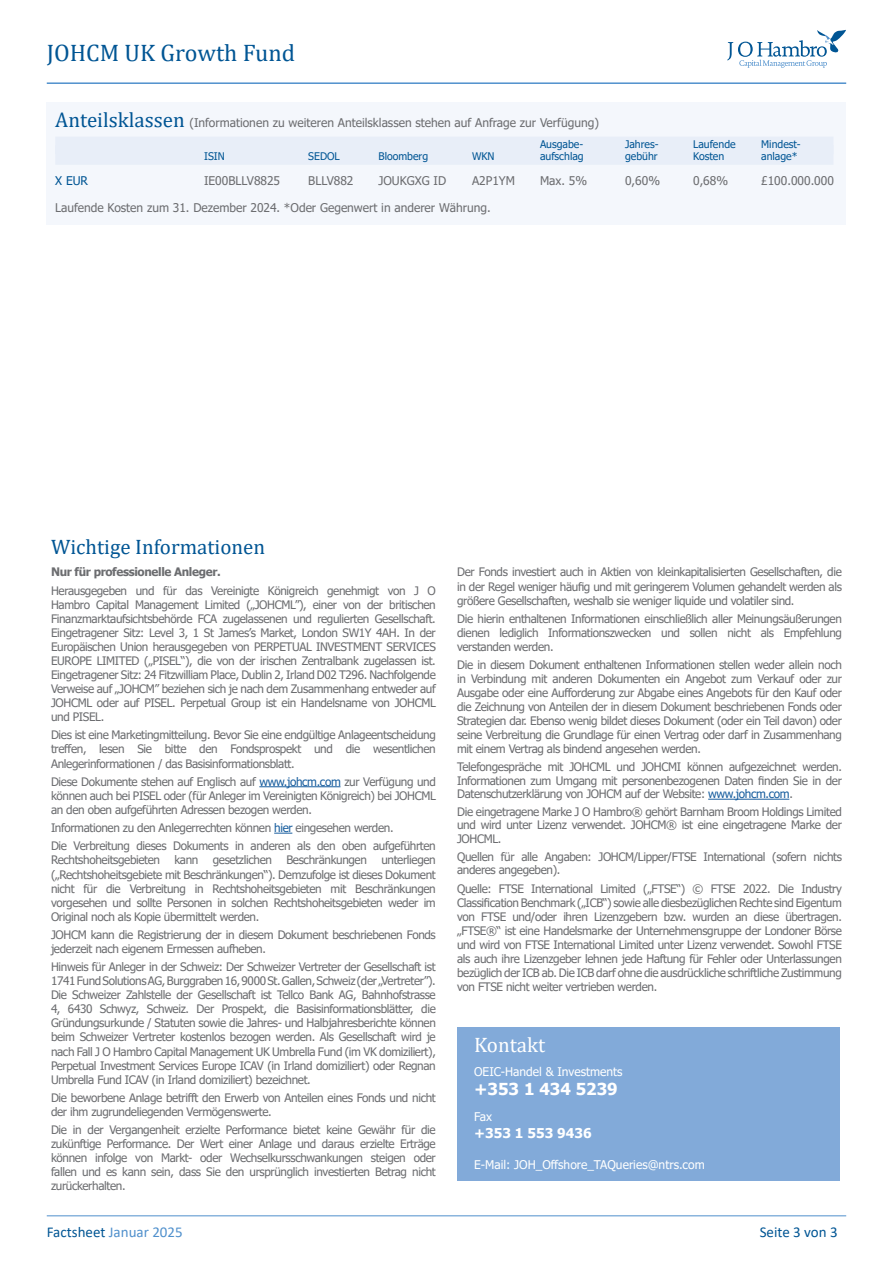
<style>
.page{position:relative;width:893px;height:1263px;background:#fff}
.page>*{position:absolute;margin:0;border:0;box-sizing:border-box;transform-origin:0 0}
.t1{font:24px "Cambria";color:#005594}
.t2{font:21px "Cambria";color:#005594}
.t3{font:21px "Cambria";color:#fff}
.t4{font:700 16.5px "Tahoma";color:#fff}
.t5{font:15px "Calibri";color:#5090cc}
.t6{font:15px "Calibri";color:#005594}
.t7{font:700 13.5px "Tahoma";color:#fff}
.t8{font:12px "Tahoma";color:#6c6d70}
.t9{font:12px "Tahoma";color:#fff}
.t10{font:12px "Tahoma";color:#005594}
.t11{font:11.7px/14.1px "Tahoma";letter-spacing:-.03em;color:#6c6d70;text-align:justify}
.t12{font:700 11.7px "Tahoma";letter-spacing:-.03em;color:#6c6d70}
.t13{font:10.5px "Tahoma";color:#005594}
.s1{font-family:"Cambria";font-size:21px;color:#005594}
.s2{color:#175d9e}
.s3{color:#005594}
</style>
<div class="page">
<hr style="left:47px;top:1215px;width:799px;height:1px;background:#5090cc">
<hr style="left:47px;top:82px;width:799px;height:2px;background:#5090cc">
<svg style="left:727px;top:30px;width:119px;height:38px"></svg>
<hr style="left:259px;top:786px;width:81px;height:1px;background:#175d9e">
<svg style="left:274px;top:833px;width:18px;height:1px"></svg>
<hr style="left:708px;top:799px;width:81px;height:1px;background:#175d9e">
<div style="left:457px;top:1027px;width:383px;height:154px;background:#82aad9"></div>
<div style="left:47px;top:102px;width:799px;height:123px;background:#f4f7fc"></div>
<div style="left:55px;top:137px;width:778px;height:17px;background:#e8eef8"></div>
<div style="left:55px;top:145px;width:778px;height:20px;background:#e8eef8"></div>
<h1 class="t1" style="left:47px;top:39px;width:250px">JOHCM UK Growth Fund</h1>
<p class="t8" style="left:55px;top:114px;width:545px"><span class="s1">Anteilsklassen</span> (Informationen zu weiteren Anteilsklassen stehen auf Anfrage zur Verfügung)</p>
<p class="t13" style="left:540px;top:137px;width:45px">Ausgabe-</p>
<p class="t13" style="left:625px;top:137px;width:35px">Jahres-</p>
<p class="t13" style="left:693px;top:137px;width:44px">Laufende</p>
<p class="t13" style="left:761px;top:137px;width:41px">Mindest-</p>
<p class="t13" style="left:204px;top:149px;width:22px">ISIN</p>
<p class="t13" style="left:308px;top:149px;width:33px">SEDOL</p>
<p class="t13" style="left:378px;top:149px;width:51px">Bloomberg</p>
<p class="t13" style="left:472px;top:149px;width:24px">WKN</p>
<p class="t13" style="left:540px;top:149px;width:45px">aufschlag</p>
<p class="t13" style="left:625px;top:149px;width:34px">gebühr</p>
<p class="t13" style="left:693px;top:149px;width:33px">Kosten</p>
<p class="t13" style="left:761px;top:149px;width:38px">anlage*</p>
<p class="t10" style="left:55px;top:172px;width:34px">X EUR</p>
<p class="t8" style="left:204px;top:172px;width:78px">IE00BLLV8825</p>
<p class="t8" style="left:308px;top:172px;width:47px">BLLV882</p>
<p class="t8" style="left:378px;top:172px;width:69px">JOUKGXG ID</p>
<p class="t8" style="left:472px;top:172px;width:45px">A2P1YM</p>
<p class="t8" style="left:540px;top:172px;width:49px">Max. 5%</p>
<p class="t8" style="left:625px;top:172px;width:37px">0,60%</p>
<p class="t8" style="left:693px;top:172px;width:37px">0,68%</p>
<p class="t8" style="left:761px;top:172px;width:74px">£100.000.000</p>
<p class="t8" style="left:55px;top:199px;width:437px">Laufende Kosten zum 31. Dezember 2024. *Oder Gegenwert in anderer Währung.</p>
<h2 class="t2" style="left:51px;top:534px;width:216px">Wichtige Informationen</h2>
<p class="t12" style="left:51px;top:564px;width:171px">Nur für professionelle Anleger.</p>
<p class="t11" style="left:51px;top:584px;width:386px">Herausgegeben und für das Vereinigte Königreich genehmigt von J O Hambro Capital Management Limited („JOHCML”), einer von der britischen Finanzmarktaufsichtsbehörde FCA zugelassenen und regulierten Gesellschaft.<br>Eingetragener Sitz: Level 3, 1 St James’s Market, London SW1Y 4AH. In der Europäischen Union herausgegeben von PERPETUAL INVESTMENT SERVICES EUROPE LIMITED („PISEL“), die von der irischen Zentralbank zugelassen ist.<br>Eingetragener Sitz: 24 Fitzwilliam Place, Dublin 2, Irland D02 T296. Nachfolgende Verweise auf „JOHCM” beziehen sich je nach dem Zusammenhang entweder auf JOHCML oder auf PISEL. Perpetual Group ist ein Handelsname von JOHCML und PISEL.</p>
<p class="t11" style="left:51px;top:729px;width:386px">Dies ist eine Marketingmitteilung. Bevor Sie eine endgültige Anlageentscheidung treffen, lesen Sie bitte den Fondsprospekt und die wesentlichen Anlegerinformationen / das Basisinformationsblatt.</p>
<p class="t11" style="left:51px;top:775px;width:386px">Diese Dokumente stehen auf Englisch auf <span class="s2">www.johcm.com</span> zur Verfügung und können auch bei PISEL oder (für Anleger im Vereinigten Königreich) bei JOHCML an den oben aufgeführten Adressen bezogen werden.</p>
<p class="t11" style="left:51px;top:819px;width:386px;line-height:18.3px">Informationen zu den Anlegerrechten können <span class="s2">hier</span> eingesehen werden.<br>Die Verbreitung dieses Dokuments in anderen als den oben aufgeführten</p>
<p class="t11" style="left:51px;top:854px;width:386px">Rechtshoheitsgebieten kann gesetzlichen Beschränkungen unterliegen („Rechtshoheitsgebiete mit Beschränkungen“). Demzufolge ist dieses Dokument nicht für die Verbreitung in Rechtshoheitsgebieten mit Beschränkungen vorgesehen und sollte Personen in solchen Rechtshoheitsgebieten weder im Original noch als Kopie übermittelt werden.</p>
<p class="t11" style="left:51px;top:928px;width:386px">JOHCM kann die Registrierung der in diesem Dokument beschriebenen Fonds jederzeit nach eigenem Ermessen aufheben.</p>
<p class="t11" style="left:51px;top:961px;width:386px">Hinweis für Anleger in der Schweiz: Der Schweizer Vertreter der Gesellschaft ist 1741 Fund Solutions AG, Burggraben 16, 9000 St. Gallen, Schweiz (der „Vertreter”).<br>Die Schweizer Zahlstelle der Gesellschaft ist Tellco Bank AG, Bahnhofstrasse 4, 6430 Schwyz, Schweiz. Der Prospekt, die Basisinformationsblätter, die Gründungsurkunde / Statuten sowie die Jahres- und Halbjahresberichte können beim Schweizer Vertreter kostenlos bezogen werden. Als Gesellschaft wird je nach Fall J O Hambro Capital Management UK Umbrella Fund (im VK domiziliert), Perpetual Investment Services Europe ICAV (in Irland domiziliert) oder Regnan Umbrella Fund ICAV (in Irland domiziliert) bezeichnet.</p>
<p class="t11" style="left:51px;top:1091px;width:386px">Die beworbene Anlage betrifft den Erwerb von Anteilen eines Fonds und nicht der ihm zugrundeliegenden Vermögenswerte.</p>
<p class="t11" style="left:51px;top:1123px;width:386px">Die in der Vergangenheit erzielte Performance bietet keine Gewähr für die zukünftige Performance. Der Wert einer Anlage und daraus erzielte Erträge können infolge von Markt- oder Wechselkursschwankungen steigen oder fallen und es kann sein, dass Sie den ursprünglich investierten Betrag nicht zurückerhalten.</p>
<p class="t11" style="left:457px;top:566px;width:386px">Der Fonds investiert auch in Aktien von kleinkapitalisierten Gesellschaften, die in der Regel weniger häufig und mit geringerem Volumen gehandelt werden als größere Gesellschaften, weshalb sie weniger liquide und volatiler sind.</p>
<p class="t11" style="left:457px;top:612px;width:386px">Die hierin enthaltenen Informationen einschließlich aller Meinungsäußerungen dienen lediglich Informationszwecken und sollen nicht als Empfehlung verstanden werden.</p>
<p class="t11" style="left:457px;top:658px;width:386px">Die in diesem Dokument enthaltenen Informationen stellen weder allein noch in Verbindung mit anderen Dokumenten ein Angebot zum Verkauf oder zur Ausgabe oder eine Aufforderung zur Abgabe eines Angebots für den Kauf oder die Zeichnung von Anteilen der in diesem Dokument beschriebenen Fonds oder Strategien dar. Ebenso wenig bildet dieses Dokument (oder ein Teil davon) oder seine Verbreitung die Grundlage für einen Vertrag oder darf in Zusammenhang mit einem Vertrag als bindend angesehen werden.</p>
<p class="t11" style="left:457px;top:761px;width:386px;line-height:13.5px">Telefongespräche mit JOHCML und JOHCMI können aufgezeichnet werden.<br>Informationen zum Umgang mit personenbezogenen Daten finden Sie in der Datenschutzerklärung von JOHCM auf der Website: <span class="s2">www.johcm.com</span>.</p>
<p class="t11" style="left:457px;top:806px;width:386px;line-height:13.5px">Die eingetragene Marke J O Hambro® gehört Barnham Broom Holdings Limited und wird unter Lizenz verwendet. JOHCM® ist eine eingetragene Marke der JOHCML.</p>
<p class="t11" style="left:457px;top:850px;width:386px;line-height:13.5px">Quellen für alle Angaben: JOHCM/Lipper/FTSE International (sofern nichts anderes angegeben).</p>
<p class="t11" style="left:457px;top:882px;width:386px">Quelle: FTSE International Limited („FTSE“) © FTSE 2022. Die Industry Classification Benchmark („ICB“) sowie alle diesbezüglichen Rechte sind Eigentum von FTSE und/oder ihren Lizenzgebern bzw. wurden an diese übertragen. „FTSE®“ ist eine Handelsmarke der Unternehmensgruppe der Londoner Börse und wird von FTSE International Limited unter Lizenz verwendet. Sowohl FTSE als auch ihre Lizenzgeber lehnen jede Haftung für Fehler oder Unterlassungen bezüglich der ICB ab. Die ICB darf ohne die ausdrückliche schriftliche Zustimmung von FTSE nicht weiter vertrieben werden.</p>
<h2 class="t3" style="left:474px;top:1032px;width:73px">Kontakt</h2>
<p class="t9" style="left:474px;top:1063px;width:150px">OEIC-Handel &amp; Investments</p>
<h3 class="t4" style="left:474px;top:1077px;width:145px">+353 1 434 5239</h3>
<p class="t9" style="left:474px;top:1108px;width:19px">Fax</p>
<p class="t7" style="left:474px;top:1124px;width:119px">+353 1 553 9436</p>
<p class="t9" style="left:474px;top:1156px;width:232px">E-Mail: JOH_Offshore_TAQueries@ntrs.com</p>
<p class="t5" style="left:47px;top:1222px;width:138px"><span class="s3">Factsheet</span> Januar 2025</p>
<p class="t6" style="left:760px;top:1222px;width:79px">Seite 3 von 3</p>
</div>
